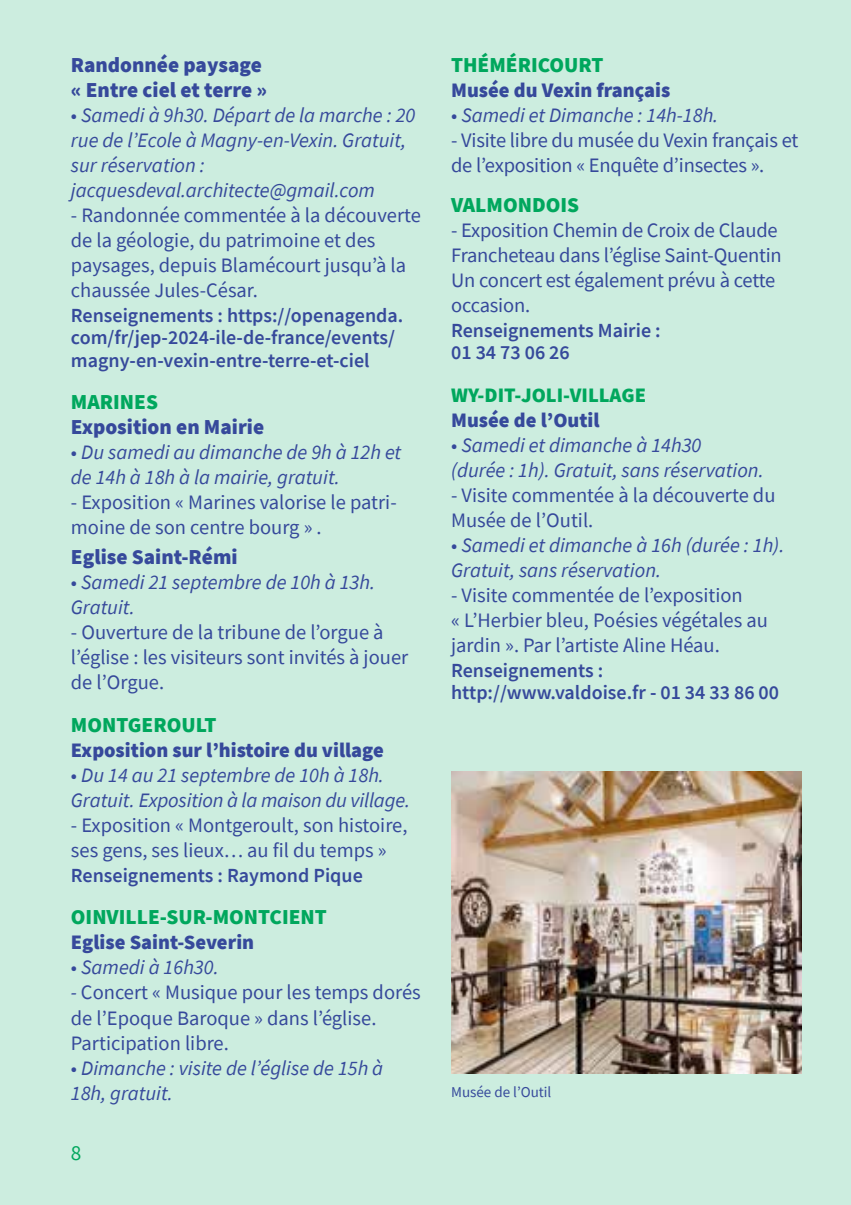
<style>
.page{position:relative;width:851px;height:1205px;background:#fff}
.page>*{position:absolute;margin:0;border:0;box-sizing:border-box;transform-origin:0 0}
.t1{font:900 21.25px/25px "Source Sans Pro";color:#36499b}
.t2{font:900 21.25px "Source Sans Pro";color:#00a75d}
.t3{font:21.25px "Source Sans Pro";color:#00a75d}
.t4{font:20.5px/25px "Source Sans Pro";color:#36499b}
.t5{font:italic 20.5px/25px "Source Sans Pro";color:#36499b}
.t6{font:900 20.5px "Source Sans Pro";color:#36499b}
.t7{font:900 20.5px "Source Sans Pro";color:#00a75d}
.t8{font:600 20px/22.5px "Source Sans Pro";color:#36499b}
.t9{font:15px "Source Sans Pro";color:#36499b}
.s1{font-style:normal}
.s2{font-style:italic}
</style>
<div class="page">
<div style="left:0;top:0;width:850px;height:1205px;background:#cceddf"></div>
<img style="left:451px;top:771px;width:350px;height:303px">
<p class="t1" style="left:71px;top:52px;width:198px">Randonnée paysage « Entre ciel et terre »</p>
<p class="t5" style="left:71px;top:102px;width:346px"><span class="s1">•</span> Samedi à 9h30. Départ de la marche : 20 rue de l’Ecole à Magny-en-Vexin. Gratuit, sur réservation : jacquesdeval.architecte@gmail.com</p>
<p class="t4" style="left:71px;top:202px;width:351px">- Randonnée commentée à la découverte de la géologie, du patrimoine et des paysages, depuis Blamécourt jusqu’à la chaussée Jules-César.</p>
<p class="t8" style="left:71px;top:304px;width:334px">Renseignements : https://openagenda. com/fr/jep-2024-ile-de-france/events/ magny-en-vexin-entre-terre-et-ciel</p>
<p class="t2" style="left:71px;top:387px;width:89px">MARINES</p>
<p class="t1" style="left:71px;top:414px;width:195px">Exposition en Mairie</p>
<p class="t5" style="left:71px;top:440px;width:332px"><span class="s1">•</span> Du samedi au dimanche de 9h à 12h et de 14h à 18h à la mairie, gratuit.</p>
<p class="t4" style="left:71px;top:490px;width:327px">- Exposition « Marines valorise le patri&shy;moine de son centre bourg » .</p>
<p class="t1" style="left:71px;top:544px;width:168px">Eglise Saint-Rémi</p>
<p class="t5" style="left:71px;top:570px;width:305px"><span class="s1">•</span> Samedi 21 septembre de 10h à 13h.<br>Gratuit.</p>
<p class="t4" style="left:71px;top:620px;width:339px">- Ouverture de la tribune de l’orgue à l’église : les visiteurs sont invités à jouer de l’Orgue.</p>
<p class="t2" style="left:71px;top:710px;width:147px">MONTGEROULT</p>
<p class="t6" style="left:71px;top:736px;width:314px">Exposition sur l’histoire du village</p>
<p class="t5" style="left:71px;top:762px;width:340px"><span class="s1">•</span> Du 14 au 21 septembre de 10h à 18h.<br>Gratuit. Exposition à la maison du village.</p>
<p class="t4" style="left:71px;top:812px;width:338px">- Exposition « Montgeroult, son histoire, ses gens, ses lieux… au fil du temps »</p>
<p class="t8" style="left:71px;top:864px;width:293px">Renseignements : Raymond Pique</p>
<p class="t2" style="left:71px;top:902px;width:257px">OINVILLE-SUR-MONTCIENT</p>
<p class="t6" style="left:71px;top:928px;width:185px">Eglise Saint-Severin</p>
<p class="t5" style="left:71px;top:955px;width:149px"><span class="s1">•</span> Samedi à 16h30.</p>
<p class="t4" style="left:71px;top:980px;width:351px"><span class="s2">-</span> Concert « Musique pour les temps dorés de l’Epoque Baroque » dans l’église.<br>Participation libre.</p>
<p class="t5" style="left:71px;top:1055px;width:314px"><span class="s1">•</span> Dimanche : visite de l’église de 15h à<br>18h, gratuit.</p>
<p class="t3" style="left:71px;top:1139px;width:12px">8</p>
<p class="t2" style="left:451px;top:50px;width:154px">THÉMÉRICOURT</p>
<p class="t6" style="left:451px;top:76px;width:221px">Musée du Vexin français</p>
<p class="t5" style="left:451px;top:102px;width:268px"><span class="s1">•</span> Samedi et Dimanche : 14h-18h.</p>
<p class="t4" style="left:451px;top:127px;width:349px">- Visite libre du musée du Vexin français et de l’exposition « Enquête d’insectes ».</p>
<p class="t2" style="left:451px;top:190px;width:129px">VALMONDOIS</p>
<p class="t4" style="left:451px;top:217px;width:332px">- Exposition Chemin de Croix de Claude<br>Francheteau dans l’église Saint-Quentin<br>Un concert est également prévu à cette occasion.</p>
<p class="t8" style="left:451px;top:319px;width:211px">Renseignements Mairie :<br>01 34 73 06 26</p>
<p class="t7" style="left:451px;top:381px;width:196px">WY-DIT-JOLI-VILLAGE</p>
<p class="t6" style="left:451px;top:406px;width:150px">Musée de l’Outil</p>
<p class="t5" style="left:451px;top:432px;width:314px"><span class="s1">•</span> Samedi et dimanche à 14h30<br>(durée : 1h). Gratuit, sans réservation.</p>
<p class="t4" style="left:451px;top:482px;width:326px">- Visite commentée à la découverte du<br>Musée de l’Outil.</p>
<p class="t5" style="left:451px;top:532px;width:334px"><span class="s1">•</span> Samedi et dimanche à 16h (durée : 1h).<br>Gratuit, sans réservation.</p>
<p class="t4" style="left:451px;top:582px;width:318px">- Visite commentée de l’exposition<br>« L’Herbier bleu, Poésies végétales au jardin ». Par l’artiste Aline Héau.</p>
<p class="t8" style="left:451px;top:659px;width:329px">Renseignements : http://www.valdoise.fr - 01 34 33 86 00</p>
<p class="t9" style="left:451px;top:1082px;width:102px">Musée de l’Outil</p>
</div>
